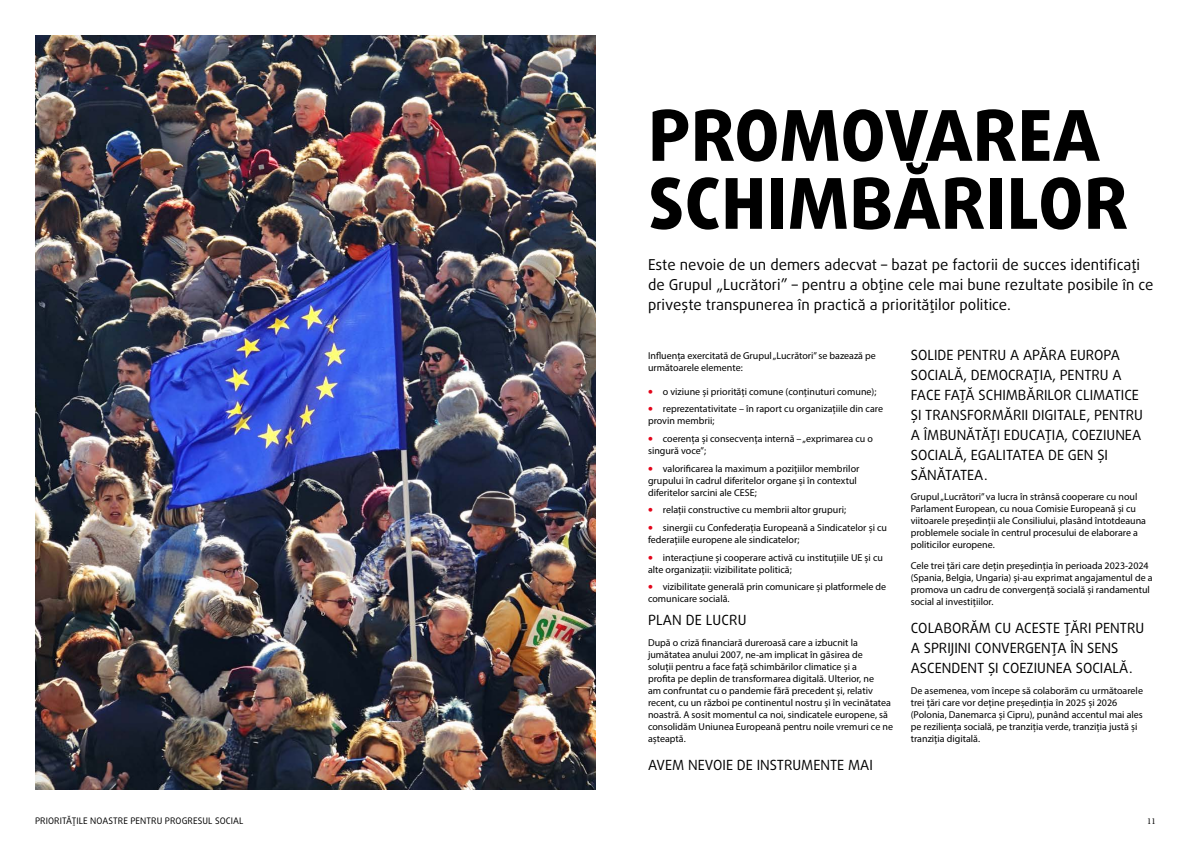
<style>
.page{position:relative;width:1191px;height:842px;background:#fff}
.page>*{position:absolute;margin:0;border:0;box-sizing:border-box;transform-origin:0 0}
.t1{font:800 70px/68px "Daxline Pro";letter-spacing:.01em;color:#000}
.t2{font:15px/20px "Daxline Pro";color:#000}
.t3{font:14px/20px "Daxline Pro";color:#000}
.t4{font:10px/12px "Myriad Pro";color:#000}
.t5{font:9px "Daxline Pro";letter-spacing:.01em;color:#000}
.t6{font:9px "Minion Pro";color:#000}
.s1{font-family:"Daxline Pro";font-weight:900;color:#e3051a}
</style>
<div class="page">
<img style="left:35px;top:35px;width:560px;height:754px">
<h1 class="t1" style="left:648px;top:102px;width:481px">PROMOVAREA<br>SCHIMBĂRILOR</h1>
<h2 class="t2" style="left:648px;top:254px;width:507px">Este nevoie de un demers adecvat – bazat pe factorii de succes identificați de Grupul „Lucrători” – pentru a obține cele mai bune rezultate posibile în ce privește transpunerea în practică a priorităților politice.</h2>
<p class="t4" style="left:648px;top:350px;width:229px">Influența exercitată de Grupul „Lucrători” se bazează pe următoarele elemente:</p>
<p class="t4" style="left:648px;top:385px;width:230px"><span class="s1">•</span> o viziune și priorități comune (conținuturi comune);</p>
<p class="t4" style="left:648px;top:403px;width:236px"><span class="s1">•</span> reprezentativitate – în raport cu organizațiile din care provin membrii;</p>
<p class="t4" style="left:648px;top:432px;width:226px"><span class="s1">•</span> coerența și consecvența internă – „exprimarea cu o singură voce”;</p>
<p class="t4" style="left:648px;top:462px;width:213px"><span class="s1">•</span> valorificarea la maximum a pozițiilor membrilor grupului în cadrul diferitelor organe și în contextul diferitelor sarcini ale CESE;</p>
<p class="t4" style="left:648px;top:504px;width:199px"><span class="s1">•</span> relații constructive cu membrii altor grupuri;</p>
<p class="t4" style="left:648px;top:521px;width:240px"><span class="s1">•</span> sinergii cu Confederația Europeană a Sindicatelor și cu federațiile europene ale sindicatelor;</p>
<p class="t4" style="left:648px;top:551px;width:236px"><span class="s1">•</span> interacțiune și cooperare activă cu instituțiile UE și cu alte organizații: vizibilitate politică;</p>
<p class="t4" style="left:648px;top:581px;width:240px"><span class="s1">•</span> vizibilitate generală prin comunicare și platformele de comunicare socială.</p>
<h3 class="t3" style="left:648px;top:610px;width:100px">PLAN DE LUCRU</h3>
<p class="t4" style="left:648px;top:636px;width:246px">După o criză financiară dureroasă care a izbucnit la jumătatea anului 2007, ne-am implicat în găsirea de<br>soluții pentru a face față schimbărilor climatice și a<br>profita pe deplin de transformarea digitală. Ulterior, ne<br>am confruntat cu o pandemie fără precedent și, relativ recent, cu un război pe continentul nostru și în vecinătatea noastră. A sosit momentul ca noi, sindicatele europene, să consolidăm Uniunea Europeană pentru noile vremuri ce ne așteaptă.</p>
<h3 class="t3" style="left:648px;top:755px;width:226px">AVEM NEVOIE DE INSTRUMENTE MAI</h3>
<h3 class="t3" style="left:910px;top:345px;width:234px">SOLIDE PENTRU A APĂRA EUROPA<br>SOCIALĂ, DEMOCRAȚIA, PENTRU A<br>FACE FAȚĂ SCHIMBĂRILOR CLIMATICE<br>ȘI TRANSFORMĂRII DIGITALE, PENTRU<br>A ÎMBUNĂTĂȚI EDUCAȚIA, COEZIUNEA<br>SOCIALĂ, EGALITATEA DE GEN ȘI<br>SĂNĂTATEA.</h3>
<p class="t4" style="left:910px;top:491px;width:237px">Grupul „Lucrători” va lucra în strânsă cooperare cu noul Parlament European, cu noua Comisie Europeană și cu viitoarele președinții ale Consiliului, plasând întotdeauna problemele sociale în centrul procesului de elaborare a politicilor europene.</p>
<p class="t4" style="left:910px;top:559px;width:243px">Cele trei țări care dețin președinția în perioada 2023-2024 (Spania, Belgia, Ungaria) și-au exprimat angajamentul de a promova un cadru de convergență socială și randamentul social al investițiilor.</p>
<h3 class="t3" style="left:910px;top:618px;width:235px">COLABORĂM CU ACESTE ȚĂRI PENTRU<br>A SPRIJINI CONVERGENȚA ÎN SENS<br>ASCENDENT ȘI COEZIUNEA SOCIALĂ.</h3>
<p class="t4" style="left:910px;top:684px;width:234px">De asemenea, vom începe să colaborăm cu următoarele trei țări care vor deține președinția în 2025 și 2026 (Polonia, Danemarca și Cipru), punând accentul mai ales pe reziliența socială, pe tranziția verde, tranziția justă și tranziția digitală.</p>
<p class="t5" style="left:35px;top:815px;width:210px">PRIORITĂȚILE NOASTRE PENTRU PROGRESUL SOCIAL</p>
<p class="t6" style="left:1147px;top:815px;width:10px">11</p>
</div>
